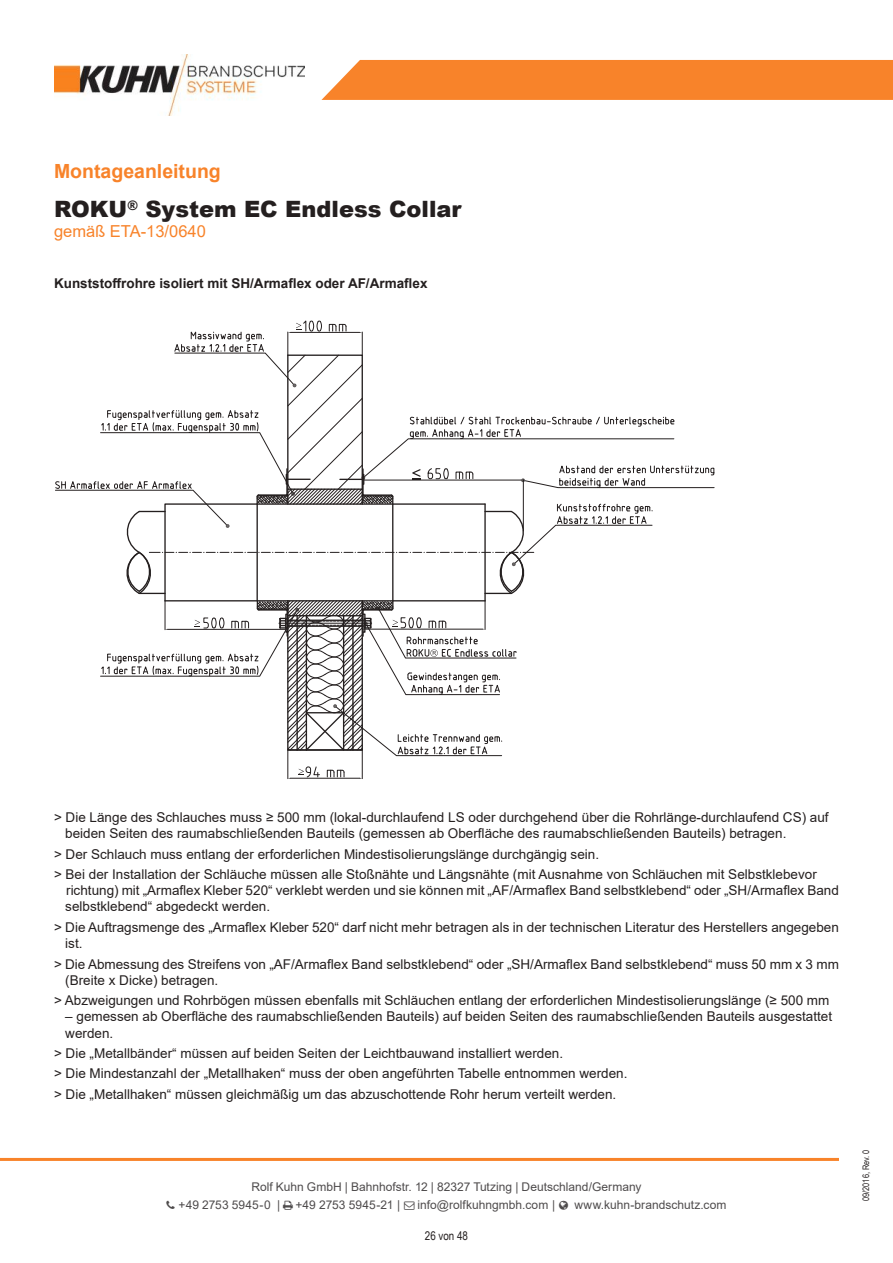
<style>
.page{position:relative;width:893px;height:1263px;background:#fff}
.page>*{position:absolute;margin:0;border:0;box-sizing:border-box;transform-origin:0 0}
.t1{font:900 22.5px "Arial";color:#241f1f}
.t2{font:700 19.5px "Arial";color:#f8832a}
.t3{font:16.5px "Arial";color:#f8832a}
.t4{font:13.5px/16.2px "Arial";color:#241f1f}
.t5{font:700 13.5px "Arial";color:#241f1f}
.t6{font:12px/18px "Arial";color:#4e4b4c}
.t7{font:12px "Arial Narrow";color:#241f1f}
.t8{font:9px "Arial Narrow";color:#241f1f}
</style>
<div class="page">
<hr style="left:0;top:1158px;width:839px;height:3px;background:#f8832a">
<img style="left:54px;top:54px;width:251px;height:61px">
<div style="left:321px;top:60px;width:572px;height:40px;background:#f8832a"></div>
<svg style="left:55px;top:320px;width:660px;height:459px"></svg>
<h2 class="t2" style="left:54px;top:157px;width:168px">Montageanleitung</h2>
<h1 class="t1" style="left:54px;top:193px;width:409px">ROKU<sup>®</sup> System EC Endless Collar</h1>
<p class="t3" style="left:54px;top:220px;width:153px">gemäß ETA-13/0640</p>
<p class="t5" style="left:54px;top:274px;width:375px">Kunststoffrohre isoliert mit SH/Armaflex oder AF/Armaflex</p>
<p class="t4" style="left:65px;top:809px;width:765px;text-indent:-11px">&gt; Die Länge des Schlauches muss ≥ 500 mm (lokal-durchlaufend LS oder durchgehend über die Rohrlänge-durchlaufend CS) auf beiden Seiten des raumabschließenden Bauteils (gemessen ab Oberfläche des raumabschließenden Bauteils) betragen.</p>
<p class="t4" style="left:54px;top:843px;width:764px;line-height:20.4px">&gt; Der Schlauch muss entlang der erforderlichen Mindestisolierungslänge durchgängig sein.<br>&gt; Bei der Installation der Schläuche müssen alle Stoßnähte und Längsnähte (mit Ausnahme von Schläuchen mit Selbstklebevor</p>
<p class="t4" style="left:65px;top:882px;width:775px">richtung) mit „Armaflex Kleber 520“ verklebt werden und sie können mit „AF/Armaflex Band selbstklebend“ oder „SH/Armaflex Band selbstklebend“ abgedeckt werden.</p>
<p class="t4" style="left:65px;top:919px;width:775px;text-indent:-11px">&gt; Die Auftragsmenge des „Armaflex Kleber 520“ darf nicht mehr betragen als in der technischen Literatur des Herstellers angegeben ist.</p>
<p class="t4" style="left:65px;top:955px;width:775px;text-indent:-11px">&gt; Die Abmessung des Streifens von „AF/Armaflex Band selbstklebend“ oder „SH/Armaflex Band selbstklebend“ muss 50 mm x 3 mm (Breite x Dicke) betragen.</p>
<p class="t4" style="left:54px;top:992px;width:777px">&gt; Abzweigungen und Rohrbögen müssen ebenfalls mit Schläuchen entlang der erforderlichen Mindestisolierungslänge (≥ 500 mm</p>
<p class="t4" style="left:65px;top:1008px;width:768px">– gemessen ab Oberfläche des raumabschließenden Bauteils) auf beiden Seiten des raumabschließenden Bauteils ausgestattet werden.</p>
<p class="t4" style="left:54px;top:1043px;width:575px;line-height:20.4px">&gt; Die „Metallbänder“ müssen auf beiden Seiten der Leichtbauwand installiert werden.<br>&gt; Die Mindestanzahl der „Metallhaken“ muss der oben angeführten Tabelle entnommen werden. &gt; Die „Metallhaken“ müssen gleichmäßig um das abzuschottende Rohr herum verteilt werden.</p>
<p class="t6" style="left:179px;top:1178px;width:464px;text-indent:73px">Rolf Kuhn GmbH | Bahnhofstr. 12 | 82327 Tutzing | Deutschland/Germany +49 2753 5945-0 |</p>
<p class="t6" style="left:295px;top:1196px;width:106px">+49 2753 5945-21 |</p>
<p class="t6" style="left:418px;top:1196px;width:139px">info@rolfkuhngmbh.com |</p>
<p class="t6" style="left:575px;top:1196px;width:153px">www.kuhn-brandschutz.com</p>
<p class="t7" style="left:425px;top:1227px;width:45px">26 von 48</p>
<p class="t8" style="left:859px;top:1201px;width:53px;rotate:-90deg">09/2016, Rev. 0</p>
</div>
